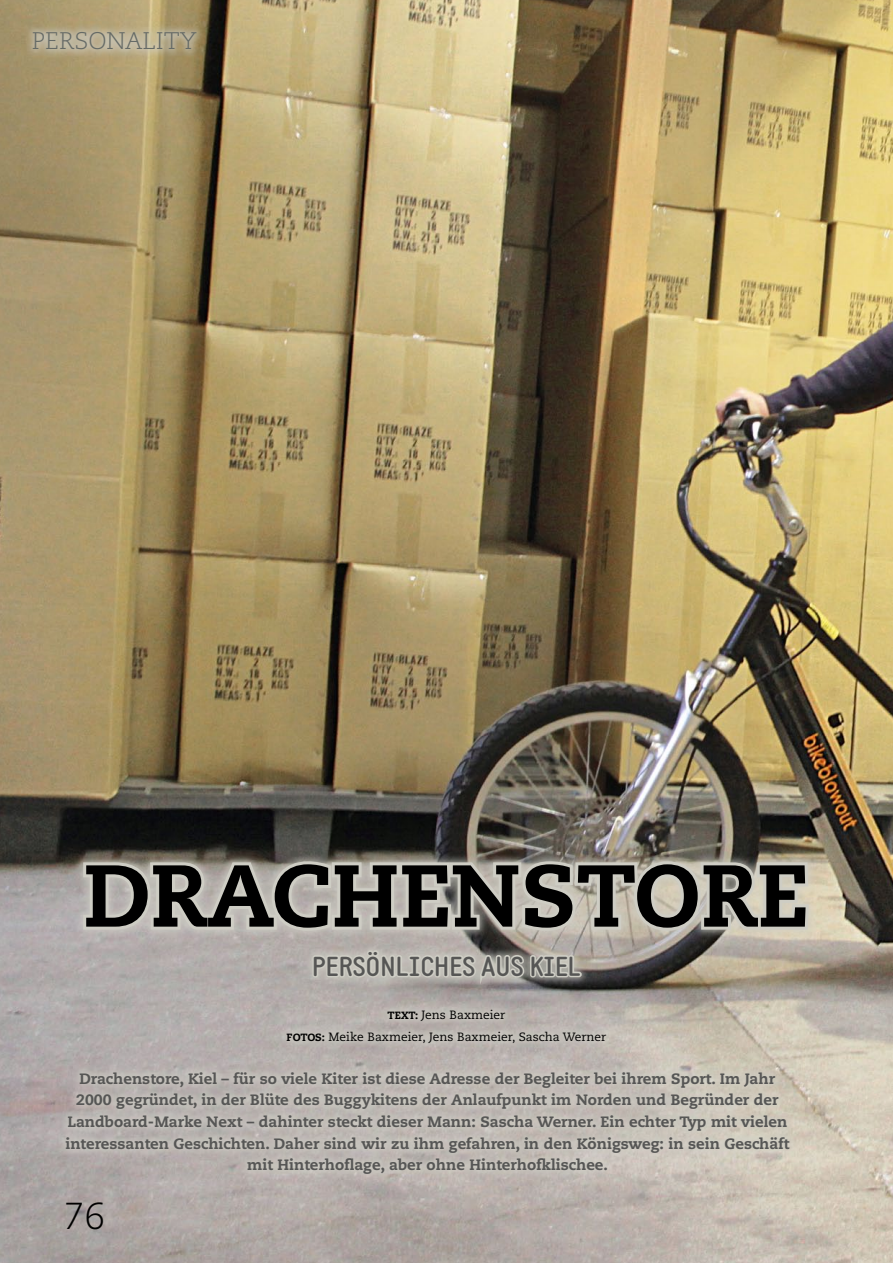
<style>
.page{position:relative;width:893px;height:1263px;background:#fff}
.page>*{position:absolute;margin:0;border:0;box-sizing:border-box;transform-origin:0 0}
.t1{font:800 87.45px "Caecilia LT Std";color:#000}
.t2{font:300 37.5px "Caecilia LT Std";color:#000}
.t3{font:700 27px "Static";color:#565655}
.t4{font:300 24px "Caecilia LT Std";color:#656a66}
.t5{font:800 15px/21.6px "Caecilia LT Std";color:#565655;text-align:center}
.t6{font:12px/21.6px "Caecilia LT Std";color:#000;text-align:center}
.s1{font-weight:800;font-size:10.5px}
</style>
<div class="page">
<img style="left:0;top:0;width:893px;height:1263px">
<div style="left:278px;top:1001px;width:338px;height:51px;background:#cecdc4;opacity:.75"></div>
<div style="left:303px;top:941px;width:288px;height:52px;background:#cecdc4;opacity:.75"></div>
<svg style="left:311px;top:947px;width:272px;height:48px;background:#afaca6"></svg>
<div style="left:57px;top:1062px;width:742px;height:122px;background:#cecdc4;opacity:.75"></div>
<div style="left:74px;top:852px;width:744px;height:88px;background:#cecdc4;opacity:.75"></div>
<svg style="left:80px;top:857px;width:732px;height:78px;background:#bfbcb3"></svg>
<div style="left:24px;top:22px;width:182px;height:38px;background:#cecdc4;opacity:.75"></div>
<p class="t4" style="left:32px;top:27px;width:166px">PERSONALITY</p>
<p class="t1" style="left:84px;top:842px;width:727px">Drachenstore</p>
<p class="t3" style="left:312px;top:950px;width:270px">PERSÖNLICHES AUS KIEL</p>
<p class="t6" style="left:287px;top:1004px;width:321px"><span class="s1">Text:</span> Jens Baxmeier<br><span class="s1">Fotos:</span> Meike Baxmeier, Jens Baxmeier, Sascha Werner</p>
<p class="t5" style="left:65px;top:1068px;width:725px">Drachenstore, Kiel – für so viele Kiter ist diese Adresse der Begleiter bei ihrem Sport. Im Jahr 2000 gegründet, in der Blüte des Buggykitens der Anlaufpunkt im Norden und Begründer der Landboard-Marke Next – dahinter steckt dieser Mann: Sascha Werner. Ein echter Typ mit vielen interessanten Geschichten. Daher sind wir zu ihm gefahren, in den Königsweg: in sein Geschäft mit Hinterhoflage, aber ohne Hinterhofklischee.</p>
<p class="t2" style="left:64px;top:1195px;width:43px">76</p>
</div>
